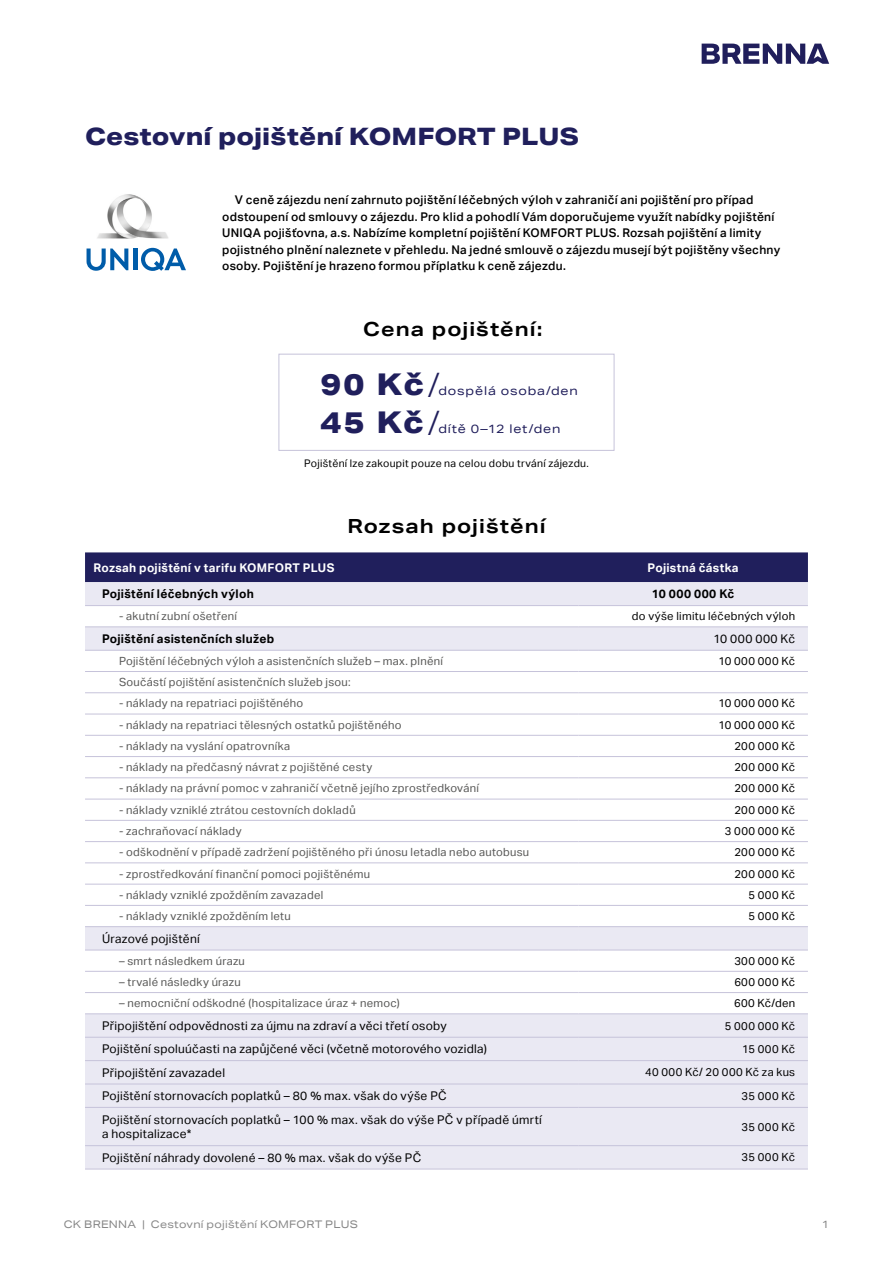
<style>
.page{position:relative;width:893px;height:1263px;background:#fff}
.page>*{position:absolute;margin:0;border:0;box-sizing:border-box;transform-origin:0 0}
.t1{font:300 33px "Aktiv Grotesk Ex";color:#201e5b}
.t2{font:800 30px "Aktiv Grotesk Ex";letter-spacing:.04em;color:#201f5c}
.t3{font:800 24px "Aktiv Grotesk Ex";letter-spacing:.005em;color:#201f5c}
.t4{font:700 19.5px "Aktiv Grotesk Ex";letter-spacing:.055em;color:#000}
.t5{font:500 12px/16.5px "Aktiv Grotesk";letter-spacing:.025em;color:#000}
.t6{font:12px/14.4px "Aktiv Grotesk";letter-spacing:.02em;color:#000}
.t7{font:700 12px "Aktiv Grotesk";letter-spacing:.025em;color:#000}
.t8{font:700 12px "Aktiv Grotesk";letter-spacing:.025em;color:#fff}
.t9{font:12px "Aktiv Grotesk Ex";letter-spacing:.07em;color:#201e5b}
.t10{font:12px "Aktiv Grotesk";letter-spacing:.04em;color:#000}
.t11{font:11.25px "Aktiv Grotesk";letter-spacing:.025em;color:#575756}
.t12{font:11.25px "Aktiv Grotesk";letter-spacing:.04em;color:#000}
.t13{font:10.5px "Aktiv Grotesk";letter-spacing:.025em;color:#000}
.t14{font:10.5px "Aktiv Grotesk Ex";letter-spacing:.025em;color:#878787}
.s1{font-weight:300;font-size:33px;color:#201e5b}
</style>
<div class="page">
<svg style="left:702px;top:44px;width:127px;height:20px"></svg>
<img style="left:97px;top:194px;width:71px;height:45px">
<svg style="left:87px;top:248px;width:41px;height:23px"></svg>
<hr style="left:133px;top:248px;width:4px;height:22px;background:#005ca9">
<svg style="left:141px;top:248px;width:45px;height:23px"></svg>
<div style="left:85px;top:552px;width:723px;height:30px;background:#201f5c"></div>
<svg style="left:85px;top:582px;width:723px;height:587px;fill:#eae9f3"></svg>
<svg style="left:85px;top:606px;width:723px;height:20px"></svg>
<svg style="left:85px;top:821px;width:723px;height:192px"></svg>
<hr style="left:85px;top:971px;width:493px;height:1px;background:#c6c3da">
<hr style="left:578px;top:971px;width:230px;height:1px;background:#c6c3da">
<hr style="left:85px;top:992px;width:493px;height:1px;background:#c6c3da">
<hr style="left:578px;top:992px;width:230px;height:1px;background:#c6c3da">
<hr style="left:85px;top:1013px;width:493px;height:1px;background:#c6c3da">
<hr style="left:578px;top:1013px;width:230px;height:1px;background:#c6c3da">
<hr style="left:85px;top:1037px;width:493px;height:1px;background:#c6c3da">
<hr style="left:578px;top:1037px;width:230px;height:1px;background:#c6c3da">
<hr style="left:85px;top:1060px;width:493px;height:1px;background:#c6c3da">
<hr style="left:578px;top:1060px;width:230px;height:1px;background:#c6c3da">
<hr style="left:85px;top:1083px;width:493px;height:1px;background:#c6c3da">
<hr style="left:578px;top:1083px;width:230px;height:1px;background:#c6c3da">
<hr style="left:85px;top:1107px;width:493px;height:1px;background:#c6c3da">
<hr style="left:578px;top:1107px;width:230px;height:1px;background:#c6c3da">
<hr style="left:85px;top:1145px;width:493px;height:1px;background:#c6c3da">
<hr style="left:578px;top:1145px;width:230px;height:1px;background:#c6c3da">
<hr style="left:85px;top:1169px;width:493px;height:1px;background:#c6c3da">
<hr style="left:578px;top:1169px;width:230px;height:1px;background:#c6c3da">
<hr style="left:85px;top:605px;width:493px;height:1px;background:#c6c3da">
<hr style="left:578px;top:605px;width:230px;height:1px;background:#c6c3da">
<hr style="left:85px;top:626px;width:493px;height:1px;background:#c6c3da">
<hr style="left:578px;top:626px;width:230px;height:1px;background:#c6c3da">
<hr style="left:85px;top:650px;width:493px;height:1px;background:#c6c3da">
<hr style="left:578px;top:650px;width:230px;height:1px;background:#c6c3da">
<hr style="left:85px;top:671px;width:493px;height:1px;background:#c6c3da">
<hr style="left:578px;top:671px;width:230px;height:1px;background:#c6c3da">
<hr style="left:85px;top:692px;width:493px;height:1px;background:#c6c3da">
<hr style="left:578px;top:692px;width:230px;height:1px;background:#c6c3da">
<hr style="left:85px;top:714px;width:493px;height:1px;background:#c6c3da">
<hr style="left:578px;top:714px;width:230px;height:1px;background:#c6c3da">
<hr style="left:85px;top:735px;width:493px;height:1px;background:#c6c3da">
<hr style="left:578px;top:735px;width:230px;height:1px;background:#c6c3da">
<hr style="left:85px;top:756px;width:493px;height:1px;background:#c6c3da">
<hr style="left:578px;top:756px;width:230px;height:1px;background:#c6c3da">
<hr style="left:85px;top:777px;width:493px;height:1px;background:#c6c3da">
<hr style="left:578px;top:777px;width:230px;height:1px;background:#c6c3da">
<hr style="left:85px;top:799px;width:493px;height:1px;background:#c6c3da">
<hr style="left:578px;top:799px;width:230px;height:1px;background:#c6c3da">
<hr style="left:85px;top:820px;width:493px;height:1px;background:#c6c3da">
<hr style="left:578px;top:820px;width:230px;height:1px;background:#c6c3da">
<hr style="left:85px;top:841px;width:493px;height:1px;background:#c6c3da">
<hr style="left:578px;top:841px;width:230px;height:1px;background:#c6c3da">
<hr style="left:85px;top:862px;width:493px;height:1px;background:#c6c3da">
<hr style="left:578px;top:862px;width:230px;height:1px;background:#c6c3da">
<hr style="left:85px;top:884px;width:493px;height:1px;background:#c6c3da">
<hr style="left:578px;top:884px;width:230px;height:1px;background:#c6c3da">
<hr style="left:85px;top:905px;width:493px;height:1px;background:#c6c3da">
<hr style="left:578px;top:905px;width:230px;height:1px;background:#c6c3da">
<hr style="left:85px;top:926px;width:493px;height:1px;background:#c6c3da">
<hr style="left:578px;top:926px;width:230px;height:1px;background:#c6c3da">
<hr style="left:85px;top:950px;width:493px;height:1px;background:#c6c3da">
<hr style="left:578px;top:950px;width:230px;height:1px;background:#c6c3da">
<div style="left:279px;top:354px;width:335px;height:97px;border:1px solid #c6c3da"></div>
<h3 class="t3" style="left:85px;top:121px;width:495px">Cestovní pojištění KOMFORT PLUS</h3>
<p class="t5" style="left:222px;top:192px;width:560px;text-indent:13px">V ceně zájezdu není zahrnuto pojištění léčebných výloh v zahraničí ani pojištění pro případ odstoupení od smlouvy o zájezdu. Pro klid a pohodlí Vám doporučujeme využít nabídky pojištění UNIQA pojišťovna, a.s. Nabízíme kompletní pojištění KOMFORT PLUS. Rozsah pojištění a limity pojistného plnění naleznete v přehledu. Na jedné smlouvě o zájezdu musejí být pojištěny všechny osoby. Pojištění je hrazeno formou příplatku k ceně zájezdu.</p>
<h3 class="t4" style="left:363px;top:317px;width:181px">Cena pojištění:</h3>
<h2 class="t2" style="left:321px;top:365px;width:105px">90 Kč</h2>
<h1 class="t1" style="left:428px;top:367px;width:14px">/</h1>
<h2 class="t2" style="left:321px;top:403px;width:121px">45 Kč<span class="s1">/</span></h2>
<p class="t9" style="left:438px;top:384px;width:141px">dospělá osoba/den</p>
<p class="t9" style="left:438px;top:422px;width:124px">dítě 0–12 let/den</p>
<p class="t13" style="left:304px;top:458px;width:286px">Pojištění lze zakoupit pouze na celou dobu trvání zájezdu.</p>
<h3 class="t4" style="left:347px;top:514px;width:200px">Rozsah pojištění</h3>
<p class="t8" style="left:94px;top:560px;width:242px">Rozsah pojištění v tarifu KOMFORT PLUS</p>
<p class="t8" style="left:648px;top:560px;width:93px">Pojistná částka</p>
<p class="t7" style="left:102px;top:587px;width:153px">Pojištění léčebných výloh</p>
<p class="t7" style="left:652px;top:587px;width:84px">10 000 000 Kč</p>
<p class="t11" style="left:119px;top:610px;width:120px">- akutní zubní ošetření</p>
<p class="t12" style="left:632px;top:610px;width:165px">do výše limitu léčebných výloh</p>
<p class="t7" style="left:102px;top:632px;width:174px">Pojištění asistenčních služeb</p>
<p class="t10" style="left:713px;top:632px;width:83px">10 000 000 Kč</p>
<p class="t11" style="left:119px;top:654px;width:325px">Pojištění léčebných výloh a asistenčních služeb – max. plnění</p>
<p class="t12" style="left:718px;top:654px;width:78px">10 000 000 Kč</p>
<p class="t11" style="left:119px;top:676px;width:233px">Součástí pojištění asistenčních služeb jsou:</p>
<p class="t11" style="left:119px;top:697px;width:186px">- náklady na repatriaci pojištěného</p>
<p class="t12" style="left:718px;top:697px;width:78px">10 000 000 Kč</p>
<p class="t11" style="left:119px;top:718px;width:284px">- náklady na repatriaci tělesných ostatků pojištěného</p>
<p class="t12" style="left:718px;top:718px;width:78px">10 000 000 Kč</p>
<p class="t11" style="left:119px;top:739px;width:173px">- náklady na vyslání opatrovníka</p>
<p class="t12" style="left:734px;top:739px;width:62px">200 000 Kč</p>
<p class="t11" style="left:119px;top:761px;width:255px">- náklady na předčasný návrat z pojištěné cesty</p>
<p class="t12" style="left:734px;top:761px;width:62px">200 000 Kč</p>
<p class="t11" style="left:119px;top:782px;width:361px">- náklady na právní pomoc v zahraničí včetně jejího zprostředkování</p>
<p class="t12" style="left:734px;top:782px;width:62px">200 000 Kč</p>
<p class="t11" style="left:119px;top:803px;width:238px">- náklady vzniklé ztrátou cestovních dokladů</p>
<p class="t12" style="left:734px;top:803px;width:62px">200 000 Kč</p>
<p class="t11" style="left:119px;top:824px;width:124px">- zachraňovací náklady</p>
<p class="t12" style="left:725px;top:824px;width:72px">3 000 000 Kč</p>
<p class="t11" style="left:119px;top:846px;width:412px">- odškodnění v případě zadržení pojištěného při únosu letadla nebo autobusu</p>
<p class="t12" style="left:734px;top:846px;width:62px">200 000 Kč</p>
<p class="t11" style="left:119px;top:867px;width:253px">- zprostředkování finanční pomoci pojištěnému</p>
<p class="t12" style="left:734px;top:867px;width:62px">200 000 Kč</p>
<p class="t11" style="left:119px;top:888px;width:206px">- náklady vzniklé zpožděním zavazadel</p>
<p class="t12" style="left:748px;top:888px;width:48px">5 000 Kč</p>
<p class="t11" style="left:119px;top:910px;width:173px">- náklady vzniklé zpožděním letu</p>
<p class="t12" style="left:748px;top:910px;width:48px">5 000 Kč</p>
<p class="t6" style="left:102px;top:931px;width:99px">Úrazové pojištění</p>
<p class="t11" style="left:119px;top:954px;width:127px">– smrt následkem úrazu</p>
<p class="t12" style="left:734px;top:954px;width:62px">300 000 Kč</p>
<p class="t11" style="left:119px;top:975px;width:123px">– trvalé následky úrazu</p>
<p class="t12" style="left:734px;top:975px;width:62px">600 000 Kč</p>
<p class="t11" style="left:119px;top:997px;width:282px">– nemocniční odškodné (hospitalizace úraz + nemoc)</p>
<p class="t12" style="left:734px;top:997px;width:63px">600 Kč/den</p>
<p class="t6" style="left:102px;top:1018px;width:346px">Připojištění odpovědnosti za újmu na zdraví a věci třetí osoby</p>
<p class="t12" style="left:725px;top:1019px;width:72px">5 000 000 Kč</p>
<p class="t6" style="left:102px;top:1042px;width:386px">Pojištění spoluúčasti na zapůjčené věci (včetně motorového vozidla)</p>
<p class="t12" style="left:742px;top:1042px;width:54px">15 000 Kč</p>
<p class="t6" style="left:102px;top:1065px;width:125px">Připojištění zavazadel</p>
<p class="t12" style="left:645px;top:1066px;width:152px">40 000 Kč/ 20 000 Kč za kus</p>
<p class="t6" style="left:102px;top:1089px;width:346px">Pojištění stornovacích poplatků – 80 % max. však do výše PČ</p>
<p class="t12" style="left:742px;top:1089px;width:55px">35 000 Kč</p>
<p class="t6" style="left:102px;top:1112px;width:441px">Pojištění stornovacích poplatků – 100 % max. však do výše PČ v případě úmrtí a hospitalizace*</p>
<p class="t12" style="left:742px;top:1120px;width:55px">35 000 Kč</p>
<p class="t6" style="left:102px;top:1150px;width:321px">Pojištění náhrady dovolené – 80 % max. však do výše PČ</p>
<p class="t12" style="left:742px;top:1151px;width:55px">35 000 Kč</p>
<p class="t14" style="left:64px;top:1218px;width:296px">CK BRENNA | Cestovní pojištění KOMFORT PLUS</p>
<p class="t14" style="left:822px;top:1218px;width:9px">1</p>
</div>
